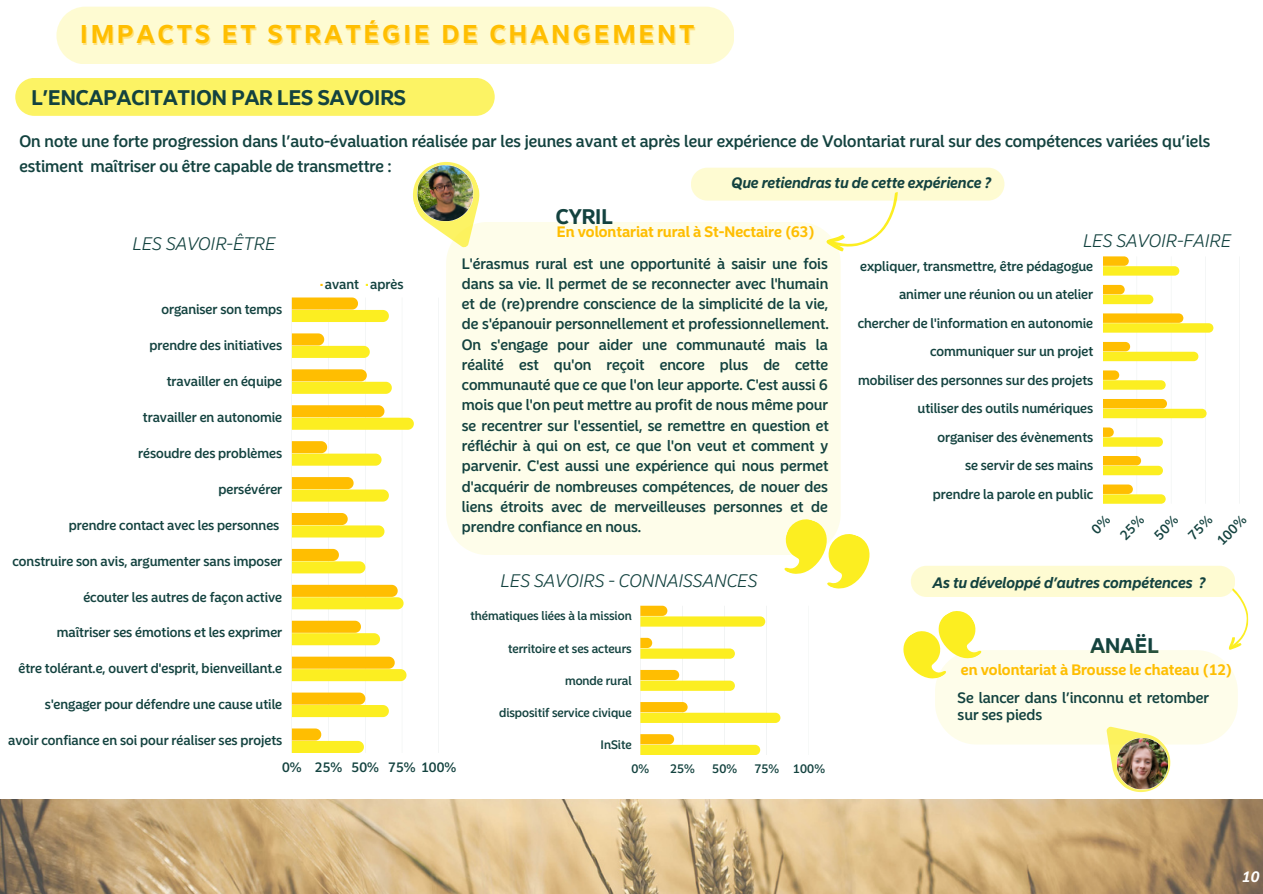
<style>
.page{position:relative;width:1263px;height:894px;background:#fff}
.page>*{position:absolute;margin:0;border:0;box-sizing:border-box;transform-origin:0 0}
.t1{font:700 25.5px "Nordea Sans Large Web";letter-spacing:.13em;color:#ffbe01}
.t2{font:700 21px "Nordea Sans Large Web";color:#13423f}
.t3{font:italic 300 18px "Nordea Sans Large Web";color:#13423f}
.t4{font:500 16.5px/24.8px "Nordea Sans Large Web";color:#13423f}
.t5{font:500 15px/20.2px "Nordea Sans Large Web";color:#13423f}
.t6{font:700 15px "Nordea Sans Large Web";color:#ffbe01}
.t7{font:italic 700 15px "Nordea Sans Large Web";color:#13423f}
.t8{font:italic 700 15px "Nordea Sans Large Web";color:#fff}
.t9{font:500 13.5px "Nordea Sans Large Web";color:#13423f}
.t10{font:500 12.15px "Nordea Sans Large Web";color:#13423f}
</style>
<div class="page">
<img style="left:0;top:799px;width:1263px;height:94px">
<svg style="left:292px;top:298px;width:147px;height:454px"></svg>
<svg style="left:292px;top:297px;width:97px;height:25px"></svg>
<svg style="left:292px;top:333px;width:78px;height:25px"></svg>
<svg style="left:292px;top:369px;width:100px;height:25px;background:#fddf3b"></svg>
<svg style="left:292px;top:405px;width:122px;height:24px;background:#fdde38"></svg>
<svg style="left:292px;top:441px;width:90px;height:24px"></svg>
<svg style="left:292px;top:477px;width:97px;height:24px"></svg>
<svg style="left:292px;top:513px;width:92px;height:24px"></svg>
<svg style="left:292px;top:548px;width:73px;height:25px"></svg>
<svg style="left:292px;top:584px;width:112px;height:25px;background:#fdd925"></svg>
<svg style="left:292px;top:620px;width:88px;height:25px;background:#fdde39"></svg>
<svg style="left:292px;top:656px;width:114px;height:25px;background:#fdda28"></svg>
<svg style="left:292px;top:692px;width:97px;height:24px;background:#fdde3b"></svg>
<svg style="left:292px;top:728px;width:72px;height:24px"></svg>
<svg style="left:640px;top:605px;width:141px;height:149px"></svg>
<svg style="left:1103px;top:256px;width:111px;height:247px"></svg>
<div style="left:935px;top:650px;width:303px;height:94px;background:#fefdea;border-radius:42px"></div>
<svg style="left:903px;top:611px;width:79px;height:68px"></svg>
<svg style="left:1087px;top:726px;width:95px;height:77px"></svg>
<img style="left:1117px;top:737px;width:51px;height:52px">
<div style="left:446px;top:222px;width:394px;height:332px;background:#fefdea"></div>
<svg style="left:775px;top:513px;width:95px;height:76px"></svg>
<svg style="left:413px;top:162px;width:84px;height:96px"></svg>
<img style="left:417px;top:165px;width:56px;height:56px">
<div style="left:691px;top:168px;width:313px;height:32px;background:#fefbd2;border-radius:16px"></div>
<div style="left:911px;top:565px;width:324px;height:31px;background:#fefbd2;border-radius:16px"></div>
<svg style="left:1227px;top:587px;width:22px;height:62px"></svg>
<svg style="left:825px;top:192px;width:86px;height:72px"></svg>
<div style="left:56px;top:7px;width:678px;height:57px;background:#fefbd2"></div>
<div style="left:15px;top:78px;width:479px;height:37px;background:#fcf364"></div>
<p class="t1" style="left:80px;top:19px;width:616px">IMPACTS ET STRATÉGIE DE CHANGEMENT</p>
<p class="t2" style="left:31px;top:85px;width:376px">L’ENCAPACITATION PAR LES SAVOIRS</p>
<p class="t4" style="left:19px;top:129px;width:1192px">On note une forte progression dans l’auto-évaluation réalisée par les jeunes avant et après leur expérience de Volontariat rural sur des compétences variées qu’iels estiment maîtriser ou être capable de transmettre :</p>
<p class="t7" style="left:732px;top:173px;width:261px">Que retiendras tu de cette expérience ?</p>
<p class="t3" style="left:133px;top:233px;width:145px">LES SAVOIR-ÊTRE</p>
<p class="t9" style="left:161px;top:301px;width:122px">organiser son temps</p>
<p class="t9" style="left:149px;top:337px;width:134px">prendre des initiatives</p>
<p class="t9" style="left:167px;top:373px;width:117px">travailler en équipe</p>
<p class="t9" style="left:143px;top:409px;width:141px">travailler en autonomie</p>
<p class="t9" style="left:138px;top:445px;width:146px">résoudre des problèmes</p>
<p class="t9" style="left:218px;top:481px;width:65px">persévérer</p>
<p class="t9" style="left:69px;top:516px;width:212px">prendre contact avec les personnes</p>
<p class="t9" style="left:13px;top:552px;width:271px">construire son avis, argumenter sans imposer</p>
<p class="t9" style="left:83px;top:588px;width:200px">écouter les autres de façon active</p>
<p class="t9" style="left:57px;top:624px;width:227px">maîtriser ses émotions et les exprimer</p>
<p class="t9" style="left:18px;top:660px;width:265px">être tolérant.e, ouvert d'esprit, bienveillant.e</p>
<p class="t9" style="left:45px;top:696px;width:239px">s'engager pour défendre une cause utile</p>
<p class="t9" style="left:8px;top:732px;width:275px">avoir confiance en soi pour réaliser ses projets</p>
<p class="t9" style="left:325px;top:276px;width:36px">avant</p>
<p class="t9" style="left:370px;top:276px;width:35px">après</p>
<p class="t2" style="left:556px;top:204px;width:59px">CYRIL</p>
<p class="t6" style="left:557px;top:222px;width:260px">En volontariat rural à St-Nectaire (63)</p>
<p class="t5" style="left:462px;top:253px;width:368px;text-align:justify">L'érasmus rural est une opportunité à saisir une fois dans sa vie. Il permet de se reconnecter avec l'humain et de (re)prendre conscience de la simplicité de la vie, de s'épanouir personnellement et professionnellement.<br>On s'engage pour aider une communauté mais la réalité est qu'on reçoit encore plus de cette communauté que ce que l'on leur apporte. C'est aussi 6 mois que l'on peut mettre au profit de nous même pour se recentrer sur l'essentiel, se remettre en question et réfléchir à qui on est, ce que l'on veut et comment y parvenir. C'est aussi une expérience qui nous permet d'acquérir de nombreuses compétences, de nouer des liens étroits avec de merveilleuses personnes et de prendre confiance en nous.</p>
<p class="t3" style="left:501px;top:569px;width:258px">LES SAVOIRS - CONNAISSANCES</p>
<p class="t10" style="left:470px;top:608px;width:163px">thématiques liées à la mission</p>
<p class="t10" style="left:508px;top:640px;width:125px">territoire et ses acteurs</p>
<p class="t10" style="left:565px;top:673px;width:68px">monde rural</p>
<p class="t10" style="left:499px;top:705px;width:134px">dispositif service civique</p>
<p class="t10" style="left:600px;top:737px;width:33px">InSite</p>
<p class="t9" style="left:282px;top:759px;width:21px">0%</p>
<p class="t9" style="left:315px;top:759px;width:29px">25%</p>
<p class="t9" style="left:351px;top:759px;width:29px">50%</p>
<p class="t9" style="left:388px;top:759px;width:70px">75% 100%</p>
<p class="t10" style="left:631px;top:761px;width:19px">0%</p>
<p class="t10" style="left:670px;top:761px;width:26px">25%</p>
<p class="t10" style="left:712px;top:761px;width:26px">50%</p>
<p class="t10" style="left:754px;top:761px;width:26px">75%</p>
<p class="t10" style="left:793px;top:761px;width:34px">100%</p>
<p class="t3" style="left:1083px;top:229px;width:150px">LES SAVOIR-FAIRE</p>
<p class="t9" style="left:860px;top:258px;width:234px">expliquer, transmettre, être pédagogue</p>
<p class="t9" style="left:899px;top:286px;width:196px">animer une réunion ou un atelier</p>
<p class="t9" style="left:858px;top:315px;width:237px">chercher de l'information en autonomie</p>
<p class="t9" style="left:930px;top:343px;width:165px">communiquer sur un projet</p>
<p class="t9" style="left:858px;top:372px;width:236px">mobiliser des personnes sur des projets</p>
<p class="t9" style="left:918px;top:400px;width:177px">utiliser des outils numériques</p>
<p class="t9" style="left:937px;top:429px;width:157px">organiser des évènements</p>
<p class="t9" style="left:965px;top:457px;width:130px">se servir de ses mains</p>
<p class="t9" style="left:933px;top:486px;width:162px">prendre la parole en public</p>
<p class="t7" style="left:933px;top:573px;width:274px">As tu développé d’autres compétences ?</p>
<p class="t2" style="left:1090px;top:633px;width:70px">ANAËL</p>
<p class="t6" style="left:961px;top:660px;width:273px">en volontariat à Brousse le chateau (12)</p>
<p class="t5" style="left:958px;top:688px;width:253px;line-height:16.8px">Se lancer dans l’inconnu et retomber sur ses pieds</p>
<p class="t8" style="left:1242px;top:867px;width:19px">10</p>
</div>
